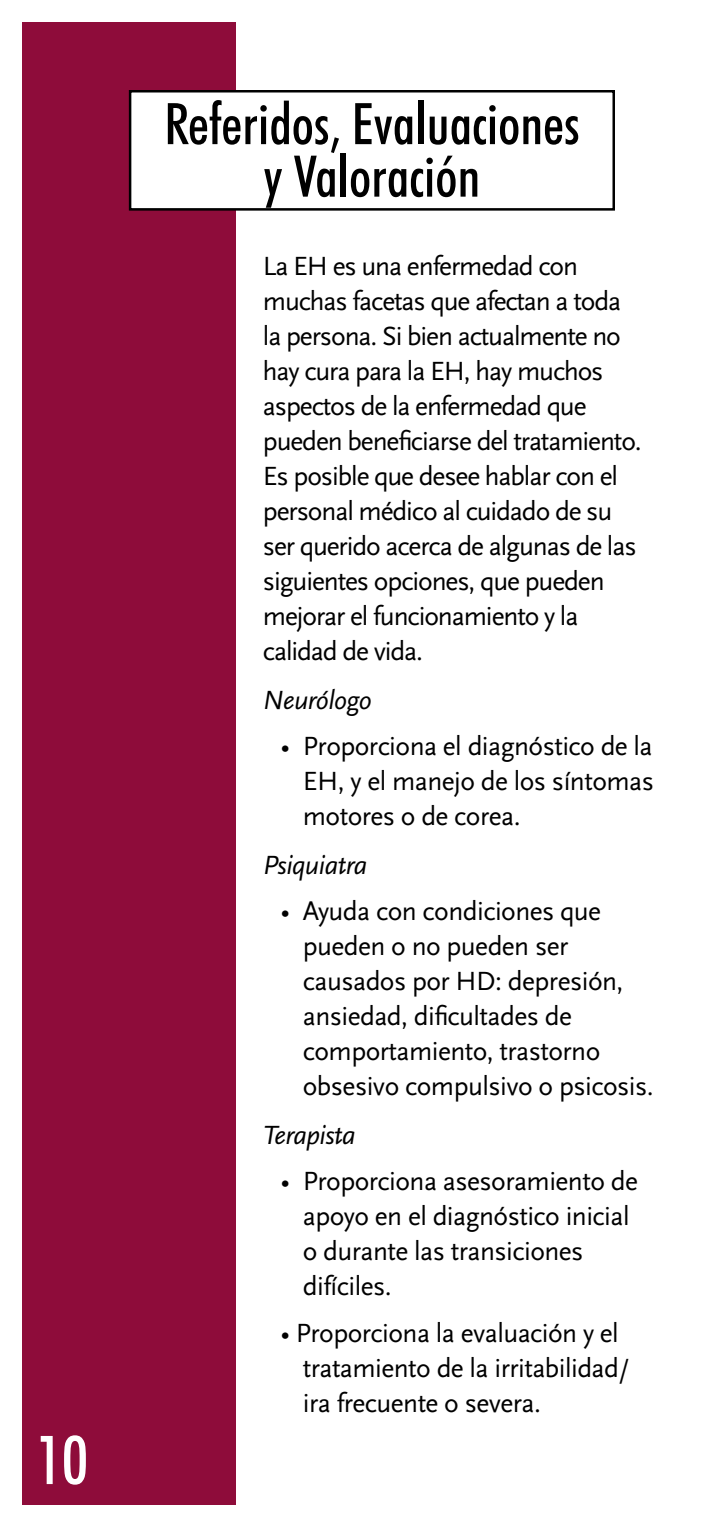
<style>
.page{position:relative;width:720px;height:1530px;background:#fff}
.page>*{position:absolute;margin:0;border:0;box-sizing:border-box;transform-origin:0 0}
.t1{font:500 condensed 67.5px "Futura BT";color:#fff}
.t2{font:500 condensed 57.5px/52.5px "Futura BT";color:#000;text-align:center}
.t3{font:27.5px/35px "Scala Sans";letter-spacing:-.02em;color:#000}
.t4{font:27.5px/35px "Scala Sans";letter-spacing:-.04em;color:#000}
.t5{font:italic 27.5px "Scala Sans";letter-spacing:-.02em;color:#000}
.s1{font-family:"Scala Sans LF"}
</style>
<div class="page">
<div style="left:22px;top:22px;width:214px;height:1483px;background:#8e0c3a"></div>
<svg style="left:128px;top:90px;width:487px;height:121px"></svg>
<h1 class="t1" style="left:36px;top:1419px;width:53px">10</h1>
<h2 class="t2" style="left:164px;top:97px;width:417px">Referidos, Evaluaciones y Valoración</h2>
<p class="t4" style="left:263px;top:249px;width:380px">La EH es una enfermedad con muchas facetas que afectan a toda la persona. Si bien actualmente no hay cura para la EH, hay muchos aspectos de la enfermedad que pueden beneficiarse del tratamiento.<br>Es posible que desee hablar con el personal médico al cuidado de su ser querido acerca de algunas de las siguientes opciones, que pueden mejorar el funcionamiento y la calidad de vida.</p>
<p class="t5" style="left:263px;top:684px;width:111px">Neurólogo</p>
<p class="t3" style="left:303px;top:729px;width:353px;text-align:justify;text-indent:-22px"><span class="s1">•</span> Proporciona el diagnóstico de la EH, y el manejo de los síntomas motores o de corea.</p>
<p class="t5" style="left:263px;top:849px;width:106px">Psiquiatra</p>
<p class="t3" style="left:303px;top:894px;width:352px;text-indent:-22px"><span class="s1">•</span> Ayuda con condiciones que pueden o no pueden ser causados por HD: depresión, ansiedad, dificultades de comportamiento, trastorno obsesivo compulsivo o psicosis.</p>
<p class="t5" style="left:263px;top:1119px;width:94px">Terapista</p>
<p class="t3" style="left:303px;top:1164px;width:337px;text-indent:-22px"><span class="s1">•</span> Proporciona asesoramiento de apoyo en el diagnóstico inicial o durante las transiciones difíciles.</p>
<p class="t3" style="left:303px;top:1315px;width:328px;text-indent:-22px">• Proporciona la evaluación y el tratamiento de la irritabilidad/ ira frecuente o severa.</p>
</div>
